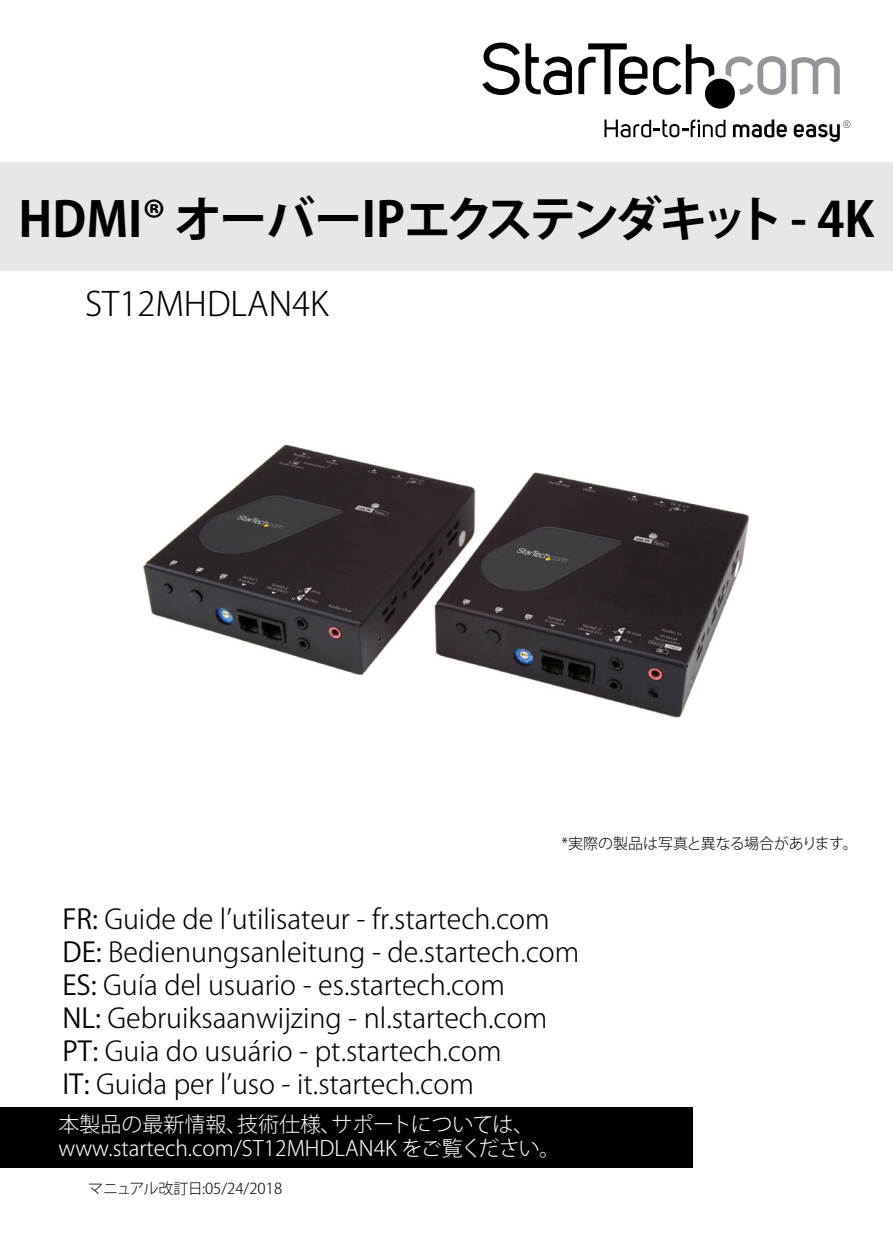
<style>
.page{position:relative;width:893px;height:1259px;background:#fff}
.page>*{position:absolute;margin:0;border:0;box-sizing:border-box;transform-origin:0 0}
.t1{font:700 48px "Koz Go Pro";letter-spacing:-.04em;color:#000}
.t2{font:300 33px "Koz Go Pro";color:#000}
.t3{font:300 27px/33px "Koz Go Pro";color:#000}
.t4{font:300 21px/24px "Koz Go Pro";color:#fff}
.t5{font:300 15px "Koz Go Pro";color:#000}
.s1{font-weight:400}
</style>
<div class="page">
<img style="left:143px;top:444px;width:606px;height:274px">
<svg style="left:792px;top:57px;width:48px;height:37px"></svg>
<svg style="left:725px;top:56px;width:61px;height:39px"></svg>
<svg style="left:794px;top:120px;width:56px;height:22px"></svg>
<svg style="left:733px;top:119px;width:54px;height:19px"></svg>
<svg style="left:604px;top:119px;width:121px;height:18px"></svg>
<svg style="left:482px;top:43px;width:90px;height:52px"></svg>
<svg style="left:578px;top:43px;width:69px;height:52px"></svg>
<svg style="left:653px;top:44px;width:61px;height:51px"></svg>
<div style="left:705px;top:79px;width:30px;height:30px;background:#000;border-radius:50%"></div>
<div style="left:0;top:1107px;width:692px;height:60px;background:#000"></div>
<div style="left:0;top:162px;width:893px;height:108px;background:#e6e7e8"></div>
<h1 class="t1" style="left:18px;top:188px;width:857px">HDMI® オーバーIPエクステンダキット - 4K</h1>
<p class="t2" style="left:85px;top:282px;width:245px">ST12MHDLAN4K</p>
<p class="t5" style="left:561px;top:834px;width:298px">*実際の製品は写真と異なる場合があります。</p>
<p class="t3" style="left:62px;top:903px;width:518px"><span class="s1">FR:</span> Guide de l’utilisateur - fr.startech.com <span class="s1">DE:</span> Bedienungsanleitung - de.startech.com <span class="s1">ES:</span> Guía del usuario - es.startech.com<br><span class="s1">NL:</span> Gebruiksaanwijzing - nl.startech.com <span class="s1">PT:</span> Guia do usuário - pt.startech.com<br><span class="s1">IT:</span> Guida per l’uso - it.startech.com</p>
<p class="t4" style="left:58px;top:1112px;width:503px">本製品の最新情報、技術仕様、サポートについては、www.startech.com/ST12MHDLAN4K をご覧ください。</p>
<p class="t5" style="left:88px;top:1178px;width:196px">マニュアル改訂日:05/24/2018</p>
</div>
